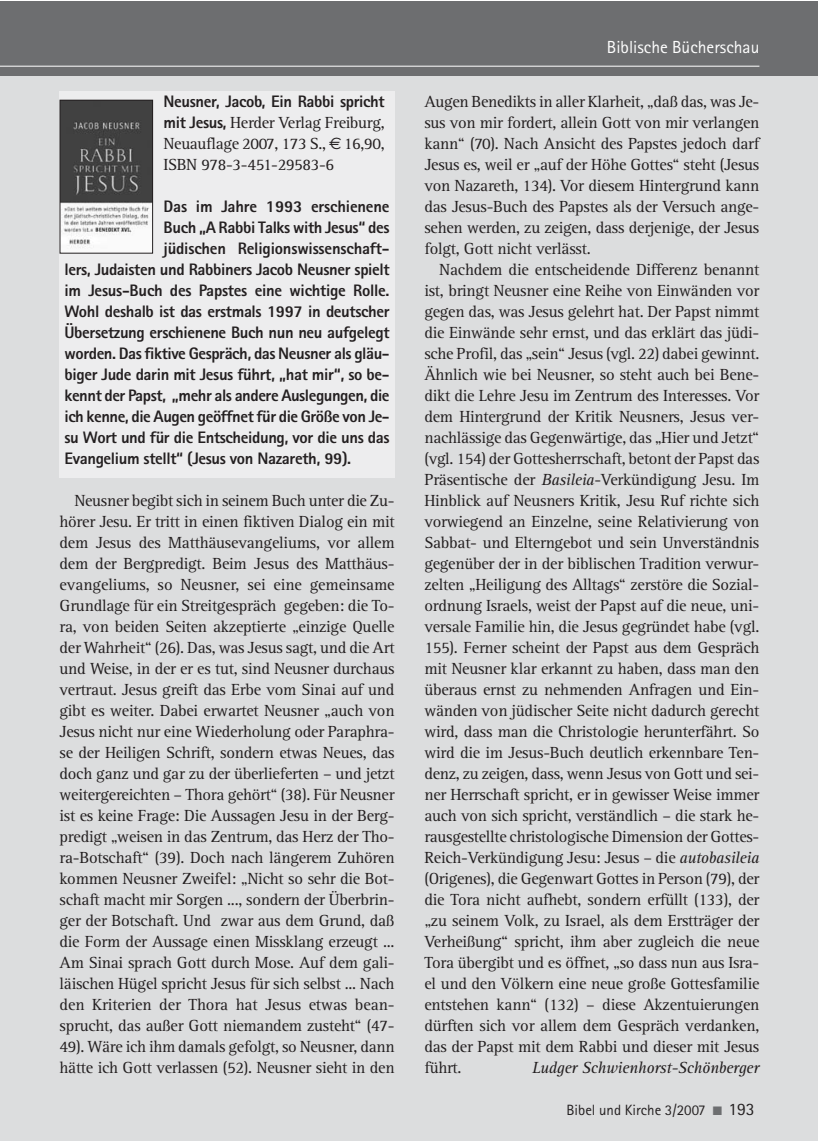
<style>
.page{position:relative;width:819px;height:1141px;background:#fff}
.page>*{position:absolute;margin:0;border:0;box-sizing:border-box;transform-origin:0 0}
.t1{font:17.5px "Rotis Sans Serif";color:#fff}
.t2{font:16.62px/21px "Rotis Serif";letter-spacing:-.015em;color:#231f20;text-align:justify}
.t3{font:800 16.62px "Rotis Sans Serif";letter-spacing:-.02em;color:#231f20}
.t4{font:italic 16.62px "Rotis Serif";letter-spacing:-.015em;color:#231f20}
.t5{font:14.88px "Rotis Sans Serif";color:#231f20}
.s1{font-family:"Rotis Sans Serif";font-weight:800}
.s2{font-family:"Euro Sans"}
.s3{font-style:italic}
.s4{color:#6d6e70}
.s5{font-size:17.5px}
</style>
<div class="page">
<div style="left:0;top:2px;width:817px;height:74px;background:#6d6e70"></div>
<div style="left:0;top:76px;width:817px;height:1065px;background:#dcddde"></div>
<hr style="left:0;top:66px;width:759px;height:1px;background:#fff">
<div style="left:60px;top:91px;width:334px;height:387px;background:#ededee"></div>
<img style="left:62px;top:102px;width:89px;height:150px">
<div style="left:60px;top:100px;width:93px;height:154px;border:1px solid #231f20"></div>
<p class="t3" style="left:163px;top:95px;width:222px">Neusner, Jacob, Ein Rabbi spricht</p>
<p class="t2" style="left:163px;top:113px;width:223px"><span class="s1">mit Jesus,</span> Herder Verlag Freiburg, Neuauflage 2007, 173 S., <span class="s2">€</span> 16,90, ISBN 978-3-451-29583-6</p>
<p class="t3" style="left:163px;top:200px;width:227px">Das im Jahre 1993 erschienene</p>
<p class="t3" style="left:163px;top:221px;width:227px">Buch „A Rabbi Talks with Jesus“ des</p>
<p class="t3" style="left:163px;top:242px;width:227px">jüdischen Religionswissenschaft-</p>
<p class="t3" style="left:64px;top:263px;width:326px">lers, Judaisten und Rabbiners Jacob Neusner spielt</p>
<p class="t3" style="left:64px;top:284px;width:326px">im Jesus-Buch des Papstes eine wichtige Rolle.</p>
<p class="t3" style="left:64px;top:305px;width:326px">Wohl deshalb ist das erstmals 1997 in deutscher</p>
<p class="t3" style="left:64px;top:326px;width:326px">Übersetzung erschienene Buch nun neu aufgelegt</p>
<p class="t3" style="left:64px;top:347px;width:326px">worden. Das fiktive Gespräch, das Neusner als gläu-</p>
<p class="t3" style="left:64px;top:368px;width:326px">biger Jude darin mit Jesus führt, „hat mir“, so be-</p>
<p class="t3" style="left:64px;top:389px;width:326px">kennt der Papst, „mehr als andere Auslegungen, die</p>
<p class="t3" style="left:64px;top:410px;width:326px">ich kenne, die Augen geöffnet für die Größe von Je-</p>
<p class="t3" style="left:64px;top:431px;width:326px">su Wort und für die Entscheidung, vor die uns das</p>
<p class="t3" style="left:64px;top:452px;width:288px">Evangelium stellt“ (Jesus von Nazareth, 99).</p>
<p class="t2" style="left:60px;top:491px;width:336px;text-indent:15px">Neusner begibt sich in seinem Buch unter die Zu&shy;hörer Jesu. Er tritt in einen fiktiven Dialog ein mit dem Jesus des Matthäusevangeliums, vor allem dem der Bergpredigt. Beim Jesus des Matthäus&shy;evangeliums, so Neusner, sei eine gemeinsame Grundlage für ein Streitgespräch gegeben: die To&shy;ra, von beiden Seiten akzeptierte „einzige Quelle der Wahrheit“ (26). Das, was Jesus sagt, und die Art und Weise, in der er es tut, sind Neusner durchaus vertraut. Jesus greift das Erbe vom Sinai auf und gibt es weiter. Dabei erwartet Neusner „auch von Jesus nicht nur eine Wiederholung oder Paraphra&shy;se der Heiligen Schrift, sondern etwas Neues, das doch ganz und gar zu der überlieferten – und jetzt weitergereichten – Thora gehört“ (38). Für Neusner ist es keine Frage: Die Aussagen Jesu in der Berg&shy;predigt „weisen in das Zentrum, das Herz der Tho&shy;ra-Botschaft“ (39). Doch nach längerem Zuhören kommen Neusner Zweifel: „Nicht so sehr die Bot&shy;schaft macht mir Sorgen ..., sondern der Überbrin&shy;ger der Botschaft. Und zwar aus dem Grund, daß die Form der Aussage einen Missklang erzeugt ...<br>Am Sinai sprach Gott durch Mose. Auf dem gali&shy;läischen Hügel spricht Jesus für sich selbst ... Nach den Kriterien der Thora hat Jesus etwas bean&shy;sprucht, das außer Gott niemandem zusteht“ (47- 49). Wäre ich ihm damals gefolgt, so Neusner, dann hätte ich Gott verlassen (52). Neusner sieht in den</p>
<p class="t1" style="left:607px;top:41px;width:154px">Biblische Bücherschau</p>
<p class="t2" style="left:424px;top:92px;width:336px">Augen Benedikts in aller Klarheit, „daß das, was Je&shy;sus von mir fordert, allein Gott von mir verlangen kann“ (70). Nach Ansicht des Papstes jedoch darf Jesus es, weil er „auf der Höhe Gottes“ steht (Jesus von Nazareth, 134). Vor diesem Hintergrund kann das Jesus-Buch des Papstes als der Versuch ange&shy;sehen werden, zu zeigen, dass derjenige, der Jesus folgt, Gott nicht verlässt.</p>
<p class="t2" style="left:424px;top:260px;width:336px;text-indent:15px">Nachdem die entscheidende Differenz benannt ist, bringt Neusner eine Reihe von Einwänden vor gegen das, was Jesus gelehrt hat. Der Papst nimmt die Einwände sehr ernst, und das erklärt das jüdi&shy;sche Profil, das „sein“ Jesus (vgl. 22) dabei gewinnt.<br>Ähnlich wie bei Neusner, so steht auch bei Bene&shy;dikt die Lehre Jesu im Zentrum des Interesses. Vor dem Hintergrund der Kritik Neusners, Jesus ver&shy;nachlässige das Gegenwärtige, das „Hier und Jetzt“ (vgl. 154) der Gottesherrschaft, betont der Papst das Präsentische der <span class="s3">Basileia</span>-Verkündigung Jesu. Im Hinblick auf Neusners Kritik, Jesu Ruf richte sich vorwiegend an Einzelne, seine Relativierung von Sabbat- und Elterngebot und sein Unverständnis gegenüber der in der biblischen Tradition verwur&shy;zelten „Heiligung des Alltags“ zerstöre die Sozial&shy;ordnung Israels, weist der Papst auf die neue, uni&shy;versale Familie hin, die Jesus gegründet habe (vgl.<br>155). Ferner scheint der Papst aus dem Gespräch mit Neusner klar erkannt zu haben, dass man den überaus ernst zu nehmenden Anfragen und Ein&shy;wänden von jüdischer Seite nicht dadurch gerecht wird, dass man die Christologie herunterfährt. So wird die im Jesus-Buch deutlich erkennbare Ten&shy;denz, zu zeigen, dass, wenn Jesus von Gott und sei&shy;ner Herrschaft spricht, er in gewisser Weise immer auch von sich spricht, verständlich – die stark he&shy;rausgestellte christologische Dimension der Gottes-Reich-Verkündigung Jesu: Jesus – die <span class="s3">autobasileia </span>(Origenes), die Gegenwart Gottes in Person (79), der die Tora nicht aufhebt, sondern erfüllt (133), der „zu seinem Volk, zu Israel, als dem Erstträger der Verheißung“ spricht, ihm aber zugleich die neue Tora übergibt und es öffnet, „so dass nun aus Isra&shy;el und den Völkern eine neue große Gottesfamilie entstehen kann“ (132) – diese Akzentuierungen dürften sich vor allem dem Gespräch verdanken, das der Papst mit dem Rabbi und dieser mit Jesus führt.</p>
<p class="t4" style="left:532px;top:1061px;width:228px">Ludger Schwienhorst-Schönberger</p>
<p class="t5" style="left:566px;top:1104px;width:189px">Bibel und Kirche 3/2007 <span class="s4">■</span> <span class="s5">193</span></p>
</div>
